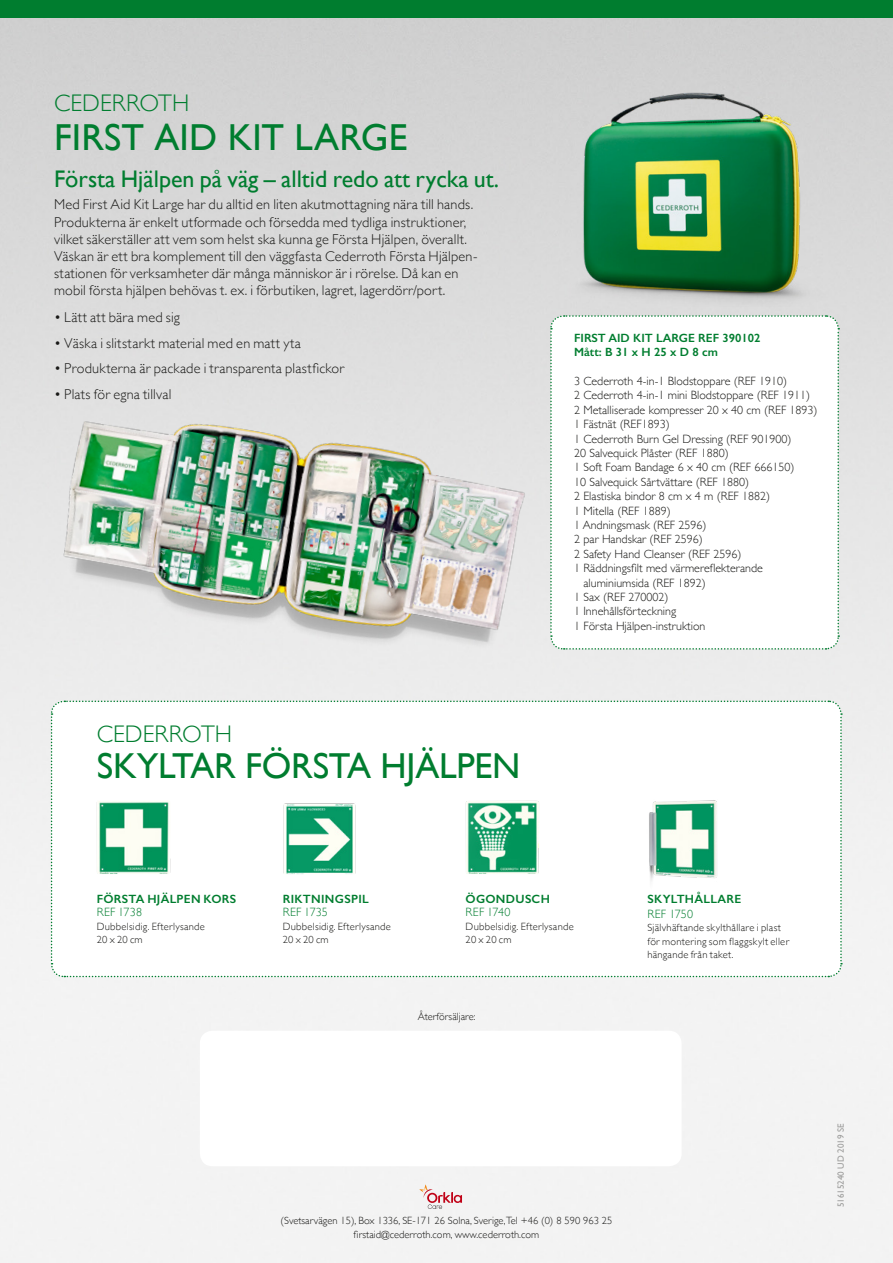
<style>
.page{position:relative;width:893px;height:1263px;background:#fff}
.page>*{position:absolute;margin:0;border:0;box-sizing:border-box;transform-origin:0 0}
.t1{font:37.5px "Gill Sans";letter-spacing:.005em;color:#007d2f}
.t2{font:36px "Gill Sans";letter-spacing:-.01em;color:#007d2f}
.t3{font:24px "Gill Sans";color:#007d2f}
.t4{font:300 24px "Gill Sans";letter-spacing:.005em;color:#007d2f}
.t5{font:300 14.25px/17.1px "Gill Sans";letter-spacing:.015em;color:#181816}
.t6{font:300 12px "Gill Sans";color:#181816}
.t7{font:600 12px "Gill Sans";letter-spacing:.02em;color:#007d2f}
.t8{font:600 12px/14.4px "Gill Sans";color:#007d2f}
.t9{font:300 12px "Gill Sans";letter-spacing:.015em;color:#007d2f}
.t10{font:300 10.5px/13.5px "Gill Sans";letter-spacing:.02em;color:#181816}
.t11{font:300 10.5px/14.4px "Gill Sans";color:#181816;text-align:center}
.t12{font:9px "Gill Sans";color:#9d9d9c}
</style>
<div class="page">
<img style="left:0;top:17px;width:893px;height:1246px">
<div style="left:200px;top:1031px;width:482px;height:135px;background:#fff;border-radius:13px"></div>
<svg style="left:419px;top:1184px;width:43px;height:25px"></svg>
<svg style="left:50px;top:700px;width:792px;height:278px"></svg>
<svg style="left:549px;top:314px;width:291px;height:336px"></svg>
<img style="left:564px;top:85px;width:263px;height:221px">
<img style="left:12px;top:376px;width:556px;height:322px">
<img style="left:97px;top:800px;width:73px;height:74px">
<img style="left:283px;top:800px;width:73px;height:74px">
<img style="left:466px;top:800px;width:73px;height:74px">
<img style="left:635px;top:781px;width:101px;height:118px">
<div style="left:0;top:0;width:893px;height:17px;background:#007d2f"></div>
<h3 class="t4" style="left:54px;top:84px;width:137px">CEDERROTH</h3>
<h1 class="t1" style="left:54px;top:115px;width:355px">FIRST AID KIT LARGE</h1>
<h3 class="t3" style="left:54px;top:164px;width:447px">Första Hjälpen på väg – alltid redo att rycka ut.</h3>
<p class="t5" style="left:54px;top:196px;width:424px">Med First Aid Kit Large har du alltid en liten akutmottagning nära till hands.<br>Produkterna är enkelt utformade och försedda med tydliga instruktioner, vilket säkerställer att vem som helst ska kunna ge Första Hjälpen, överallt.<br>Väskan är ett bra komplement till den väggfasta Cederroth Första Hjälpen&shy;stationen för verksamheter där många människor är i rörelse. Då kan en mobil första hjälpen behövas t. ex. i förbutiken, lagret, lagerdörr/port.</p>
<p class="t5" style="left:54px;top:308px;width:127px">• Lätt att bära med sig</p>
<p class="t5" style="left:54px;top:334px;width:248px">• Väska i slitstarkt material med en matt yta</p>
<p class="t5" style="left:54px;top:359px;width:292px">• Produkterna är packade i transparenta plastfickor</p>
<p class="t5" style="left:54px;top:385px;width:119px">• Plats för egna tillval</p>
<h3 class="t4" style="left:97px;top:715px;width:137px">CEDERROTH</h3>
<h2 class="t2" style="left:97px;top:744px;width:425px">SKYLTAR FÖRSTA HJÄLPEN</h2>
<p class="t8" style="left:574px;top:330px;width:188px">FIRST AID KIT LARGE REF 390102<br>Mått: B 31 x H 25 x D 8 cm</p>
<p class="t6" style="left:574px;top:372px;width:215px">3 Cederroth 4-in-1 Blodstoppare (REF 1910)</p>
<p class="t6" style="left:574px;top:386px;width:238px">2 Cederroth 4-in-1 mini Blodstoppare (REF 1911)</p>
<p class="t6" style="left:574px;top:400px;width:245px">2 Metalliserade kompresser 20 x 40 cm (REF 1893)</p>
<p class="t6" style="left:574px;top:415px;width:97px">1 Fästnät (REF1893)</p>
<p class="t6" style="left:574px;top:429px;width:219px">1 Cederroth Burn Gel Dressing (REF 901900)</p>
<p class="t6" style="left:574px;top:444px;width:156px">20 Salvequick Plåster (REF 1880)</p>
<p class="t6" style="left:574px;top:458px;width:222px">1 Soft Foam Bandage 6 x 40 cm (REF 666150)</p>
<p class="t6" style="left:574px;top:472px;width:177px">10 Salvequick Sårtvättare (REF 1880)</p>
<p class="t6" style="left:574px;top:487px;width:198px">2 Elastiska bindor 8 cm x 4 m (REF 1882)</p>
<p class="t6" style="left:574px;top:501px;width:98px">1 Mitella (REF 1889)</p>
<p class="t6" style="left:574px;top:516px;width:134px">1 Andningsmask (REF 2596)</p>
<p class="t6" style="left:574px;top:530px;width:130px">2 par Handskar (REF 2596)</p>
<p class="t6" style="left:574px;top:544px;width:169px">2 Safety Hand Cleanser (REF 2596)</p>
<p class="t6" style="left:574px;top:559px;width:190px">1 Räddningsfilt med värmereflekterande</p>
<p class="t6" style="left:583px;top:573px;width:124px">aluminiumsida (REF 1892)</p>
<p class="t6" style="left:574px;top:588px;width:96px">1 Sax (REF 270002)</p>
<p class="t6" style="left:574px;top:602px;width:104px">1 Innehållsförteckning</p>
<p class="t6" style="left:574px;top:616px;width:133px">1 Första Hjälpen-instruktion</p>
<p class="t7" style="left:97px;top:892px;width:141px">FÖRSTA HJÄLPEN KORS</p>
<p class="t9" style="left:97px;top:903px;width:47px">REF 1738</p>
<p class="t10" style="left:97px;top:919px;width:110px">Dubbelsidig. Efterlysande<br>20 x 20 cm</p>
<p class="t7" style="left:283px;top:892px;width:88px">RIKTNINGSPIL</p>
<p class="t9" style="left:283px;top:903px;width:47px">REF 1735</p>
<p class="t10" style="left:283px;top:919px;width:110px">Dubbelsidig. Efterlysande<br>20 x 20 cm</p>
<p class="t7" style="left:466px;top:892px;width:86px">ÖGONDUSCH</p>
<p class="t9" style="left:466px;top:903px;width:46px">REF 1740</p>
<p class="t10" style="left:466px;top:919px;width:110px">Dubbelsidig. Efterlysande<br>20 x 20 cm</p>
<p class="t11" style="left:418px;top:1009px;width:59px">Återförsäljare:</p>
<p class="t7" style="left:647px;top:892px;width:96px">SKYLTHÅLLARE</p>
<p class="t9" style="left:647px;top:904px;width:47px">REF 1750</p>
<p class="t10" style="left:647px;top:921px;width:143px">Självhäftande skylthållare i plast för montering som flaggskylt eller hängande från taket.</p>
<p class="t11" style="left:281px;top:1213px;width:333px">(Svetsarvägen 15), Box 1336, SE-171 26 Solna, Sverige,Tel +46 (0) 8 590 963 25 firstaid@cederroth.com, www.cederroth.com</p>
<p class="t12" style="left:836px;top:1207px;width:85px;rotate:-90deg">51615240 UD 2019 SE</p>
</div>
